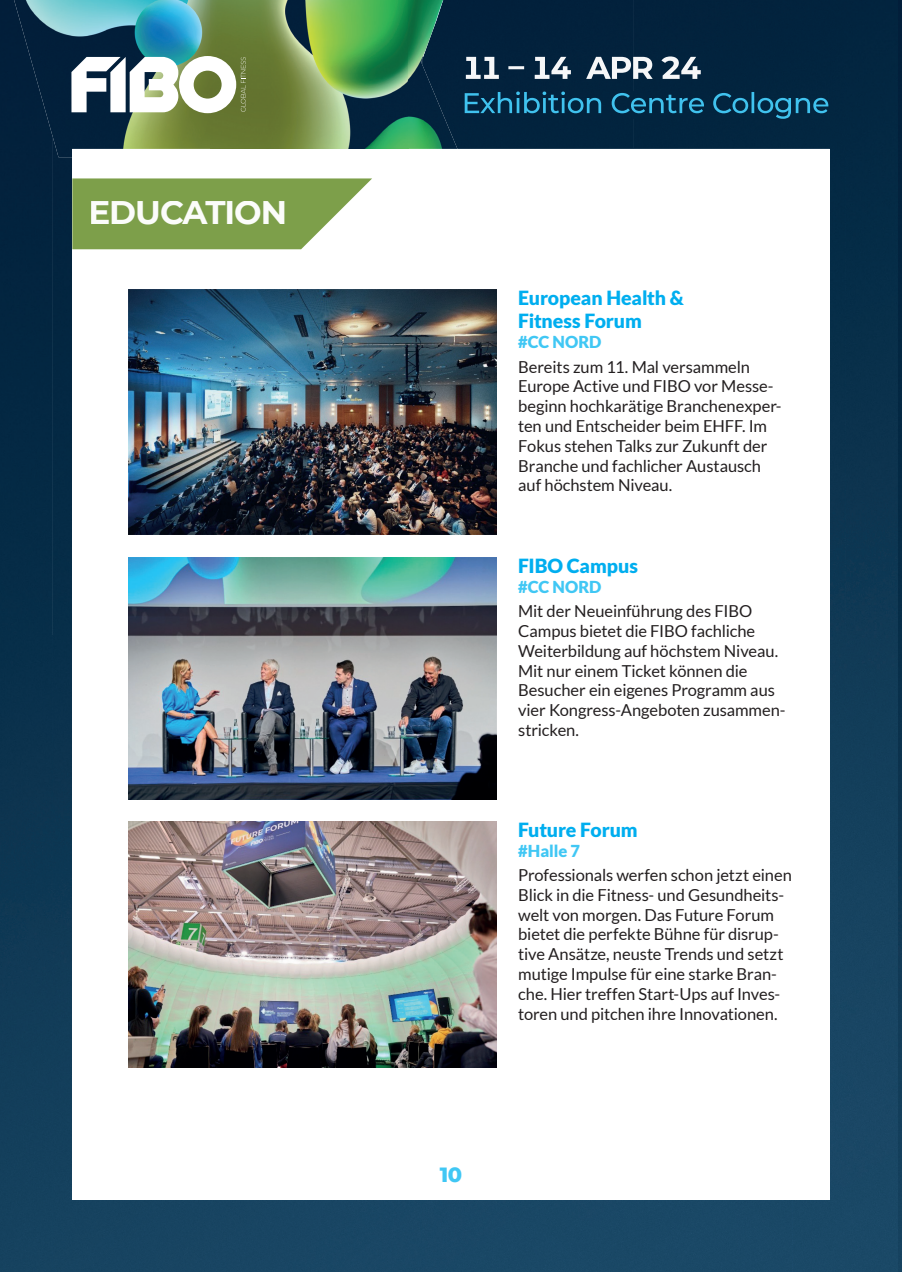
<style>
.page{position:relative;width:902px;height:1272px;background:#fff}
.page>*{position:absolute;margin:0;border:0;box-sizing:border-box;transform-origin:0 0}
.t1{font:700 32.7px "Montserrat";letter-spacing:-.03em;color:#fbfcfa}
.t2{font:800 21px "Montserrat";color:#40c7f4}
.t3{font:900 19.5px/23.4px "Lato";letter-spacing:-.01em;color:#00aeef}
.t4{font:16.5px/19.8px "Lato";letter-spacing:-.005em;color:#231f20}
.t5{font:900 16.5px "Lato";letter-spacing:-.005em;color:#40c7f4}
</style>
<div class="page">
<img style="left:845px;top:0;width:56px;height:1271px">
<img style="left:0;top:0;width:53px;height:1271px">
<div style="left:457px;top:0;width:176px;height:149px;background:#02223c"></div>
<div style="left:633px;top:0;width:212px;height:159px;background:#02243e"></div>
<div style="left:53px;top:157px;width:19px;height:584px;background:#042944"></div>
<img style="left:830px;top:159px;width:15px;height:635px">
<img style="left:53px;top:741px;width:52px;height:530px">
<img style="left:792px;top:794px;width:53px;height:477px">
<div style="left:105px;top:1200px;width:687px;height:71px;background:#194765"></div>
<img style="left:14px;top:0;width:197px;height:157px">
<img style="left:211px;top:0;width:246px;height:149px">
<div style="left:72px;top:149px;width:757px;height:1050px;background:#fff"></div>
<svg style="left:71px;top:56px;width:174px;height:57px"></svg>
<img style="left:466px;top:56px;width:234px;height:23px">
<img style="left:464px;top:91px;width:364px;height:28px">
<svg style="left:72px;top:178px;width:300px;height:71px;background:#91ae66"></svg>
<div style="left:91px;top:201px;width:193px;height:24px;background:#7d9f4a"></div>
<img style="left:129px;top:557px;width:367px;height:242px">
<img style="left:129px;top:289px;width:367px;height:245px">
<img style="left:129px;top:821px;width:367px;height:246px">
<h1 class="t1" style="left:88px;top:189px;width:200px">EDUCATION</h1>
<p class="t3" style="left:518px;top:286px;width:167px">European Health &amp;<br>Fitness Forum</p>
<p class="t5" style="left:518px;top:332px;width:85px">#CC NORD</p>
<p class="t4" style="left:518px;top:356px;width:265px">Bereits zum 11. Mal versammeln<br>Europe Active und FIBO vor Messe&shy;beginn hochkarätige Branchenexper&shy;ten und Entscheider beim EHFF. Im<br>Fokus stehen Talks zur Zukunft der<br>Branche und fachlicher Austausch auf höchstem Niveau.</p>
<p class="t3" style="left:518px;top:553px;width:121px">FIBO Campus</p>
<p class="t5" style="left:518px;top:577px;width:85px">#CC NORD</p>
<p class="t4" style="left:518px;top:601px;width:269px">Mit der Neueinführung des FIBO<br>Campus bietet die FIBO fachliche<br>Weiterbildung auf höchstem Niveau.<br>Mit nur einem Ticket können die<br>Besucher ein eigenes Programm aus vier Kongress-Angeboten zusammen&shy;stricken.</p>
<p class="t3" style="left:518px;top:817px;width:121px">Future Forum</p>
<p class="t5" style="left:518px;top:840px;width:63px">#Halle 7</p>
<p class="t4" style="left:518px;top:864px;width:275px">Professionals werfen schon jetzt einen Blick in die Fitness- und Gesundheits&shy;welt von morgen. Das Future Forum bietet die perfekte Bühne für disrup&shy;tive Ansätze, neuste Trends und setzt mutige Impulse für eine starke Bran&shy;che. Hier treffen Start-Ups auf Inves&shy;toren und pitchen ihre Innovationen.</p>
<p class="t2" style="left:439px;top:1158px;width:24px">10</p>
</div>
